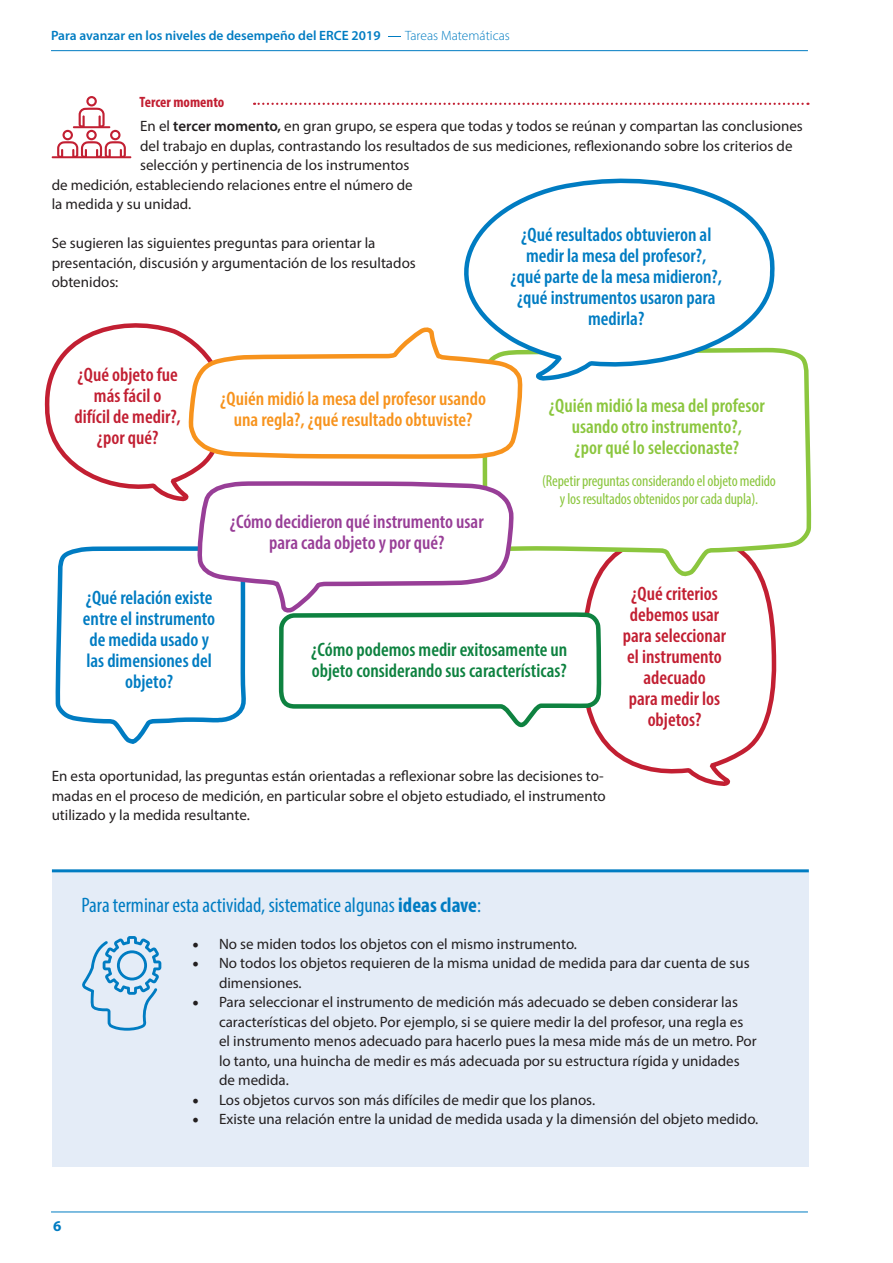
<style>
.page{position:relative;width:893px;height:1263px;background:#fff}
.page>*{position:absolute;margin:0;border:0;box-sizing:border-box;transform-origin:0 0}
.t1{font:condensed 21px "Myriad Pro";color:#007cc2}
.t2{font:600 condensed 19.5px/21px "Myriad Pro";color:#007cc2;text-align:center}
.t3{font:600 condensed 19.5px/21px "Myriad Pro";color:#c21f32;text-align:center}
.t4{font:600 condensed 19.5px/21px "Myriad Pro";color:#8bc63e;text-align:center}
.t5{font:600 condensed 19.5px/21px "Myriad Pro";color:#0e8240}
.t6{font:600 condensed 19.5px/21px "Myriad Pro";color:#f7931d;text-align:center}
.t7{font:600 condensed 19.5px/21px "Myriad Pro";color:#983e97;text-align:center}
.t8{font:condensed 15.75px/18px "Myriad Pro";letter-spacing:-.01em;color:#8bc63e;text-align:center}
.t9{font:15px/19.5px "Myriad Pro";color:#231f20}
.t10{font:700 condensed 15px "Myriad Pro";color:#c21f32}
.t11{font:700 15px "Myriad Pro";color:#007cc2}
.t12{font:600 13.5px "Myriad Pro";color:#007cc2}
.s1{font-weight:300}
.s2{font-weight:600}
.s3{font-weight:700}
.s4{font-family:"Minion Pro";font-size:18px}
</style>
<div class="page">
<svg style="left:602px;top:581px;width:175px;height:205px"></svg>
<svg style="left:480px;top:51px;width:332px;height:530px"></svg>
<svg style="left:44px;top:323px;width:560px;height:419px"></svg>
<svg style="left:426px;top:162px;width:351px;height:220px"></svg>
<div style="left:52px;top:872px;width:757px;height:295px;background:#e4ecf7"></div>
<hr style="left:52px;top:869px;width:757px;height:3px;background:#007cc2">
<svg style="left:82px;top:936px;width:79px;height:95px"></svg>
<svg style="left:254px;top:103px;width:554px;height:2px"></svg>
<hr style="left:52px;top:156px;width:79px;height:2px;background:#c21f32">
<svg style="left:57px;top:96px;width:69px;height:61px"></svg>
<hr style="left:51px;top:1211px;width:757px;height:1px;background:#007cc2">
<hr style="left:51px;top:50px;width:757px;height:1px;background:#007cc2">
<p class="t12" style="left:51px;top:27px;width:460px">Para avanzar en los niveles de desempeño del ERCE 2019 <span class="s1">-Tareas Matemáticas</span></p>
<p class="t10" style="left:140px;top:93px;width:86px">Tercer momento</p>
<p class="t9" style="left:140px;top:116px;width:664px">En el <span class="s2">tercer momento,</span> en gran grupo, se espera que todas y todos se reúnan y compartan las conclusiones</p>
<p class="t9" style="left:140px;top:135px;width:654px">del trabajo en duplas, contrastando los resultados de sus mediciones, reflexionando sobre los criterios de</p>
<p class="t9" style="left:140px;top:155px;width:271px">selección y pertinencia de los instrumentos</p>
<p class="t9" style="left:52px;top:174px;width:363px">de medición, estableciendo relaciones entre el número de</p>
<p class="t9" style="left:52px;top:194px;width:141px">la medida y su unidad.</p>
<p class="t9" style="left:52px;top:233px;width:366px">Se sugieren las siguientes preguntas para orientar la presentación, discusión y argumentación de los resultados obtenidos:</p>
<p class="t2" style="left:521px;top:224px;width:192px;text-align:left">¿Qué resultados obtuvieron al medir la mesa del profesor?,</p>
<p class="t2" style="left:510px;top:266px;width:213px">¿qué parte de la mesa midieron?, ¿qué instrumentos usaron para medirla?</p>
<p class="t3" style="left:78px;top:364px;width:102px">¿Qué objeto fue más fácil o</p>
<p class="t3" style="left:75px;top:406px;width:108px">difícil de medir?, ¿por qué?</p>
<p class="t6" style="left:220px;top:388px;width:267px">¿Quién midió la mesa del profesor usando una regla?, ¿qué resultado obtuviste?</p>
<p class="t4" style="left:549px;top:395px;width:217px">¿Quién midió la mesa del profesor usando otro instrumento?,</p>
<p class="t4" style="left:574px;top:437px;width:166px">¿por qué lo seleccionaste?</p>
<p class="t7" style="left:230px;top:511px;width:255px">¿Cómo decidieron qué instrumento usar para cada objeto y por qué?</p>
<p class="t8" style="left:542px;top:471px;width:235px">(Repetir preguntas considerando el objeto medido y los resultados obtenidos por cada dupla).</p>
<p class="t2" style="left:83px;top:586px;width:134px">¿Qué relación existe entre el instrumento de medida usado y las dimensiones del objeto?</p>
<p class="t5" style="left:311px;top:639px;width:258px">¿Cómo podemos medir exitosamente un objeto considerando sus características?</p>
<p class="t9" style="left:52px;top:766px;width:556px">En esta oportunidad, las preguntas están orientadas a reflexionar sobre las decisiones to&shy;madas en el proceso de medición, en particular sobre el objeto estudiado, el instrumento utilizado y la medida resultante.</p>
<p class="t3" style="left:623px;top:582px;width:105px">¿Qué criterios debemos usar para seleccionar el instrumento adecuado<br>para medir los objetos?</p>
<p class="t1" style="left:81px;top:892px;width:401px">Para terminar esta actividad, sistematice algunas <span class="s3">ideas clave</span>:</p>
<p class="t9" style="left:192px;top:934px;width:386px"><span class="s4">•</span> No se miden todos los objetos con el mismo instrumento.</p>
<p class="t9" style="left:219px;top:953px;width:532px;text-indent:-27px"><span class="s4">•</span> No todos los objetos requieren de la misma unidad de medida para dar cuenta de sus dimensiones.</p>
<p class="t9" style="left:219px;top:992px;width:539px;text-indent:-27px"><span class="s4">•</span> Para seleccionar el instrumento de medición más adecuado se deben considerar las características del objeto. Por ejemplo, si se quiere medir la del profesor, una regla es el instrumento menos adecuado para hacerlo pues la mesa mide más de un metro. Por lo tanto, una huincha de medir es más adecuada por su estructura rígida y unidades de medida.</p>
<p class="t9" style="left:192px;top:1090px;width:405px"><span class="s4">•</span> Los objetos curvos son más difíciles de medir que los planos.</p>
<p class="t9" style="left:192px;top:1109px;width:568px"><span class="s4">•</span> Existe una relación entre la unidad de medida usada y la dimensión del objeto medido.</p>
<p class="t11" style="left:53px;top:1216px;width:10px">6</p>
</div>
